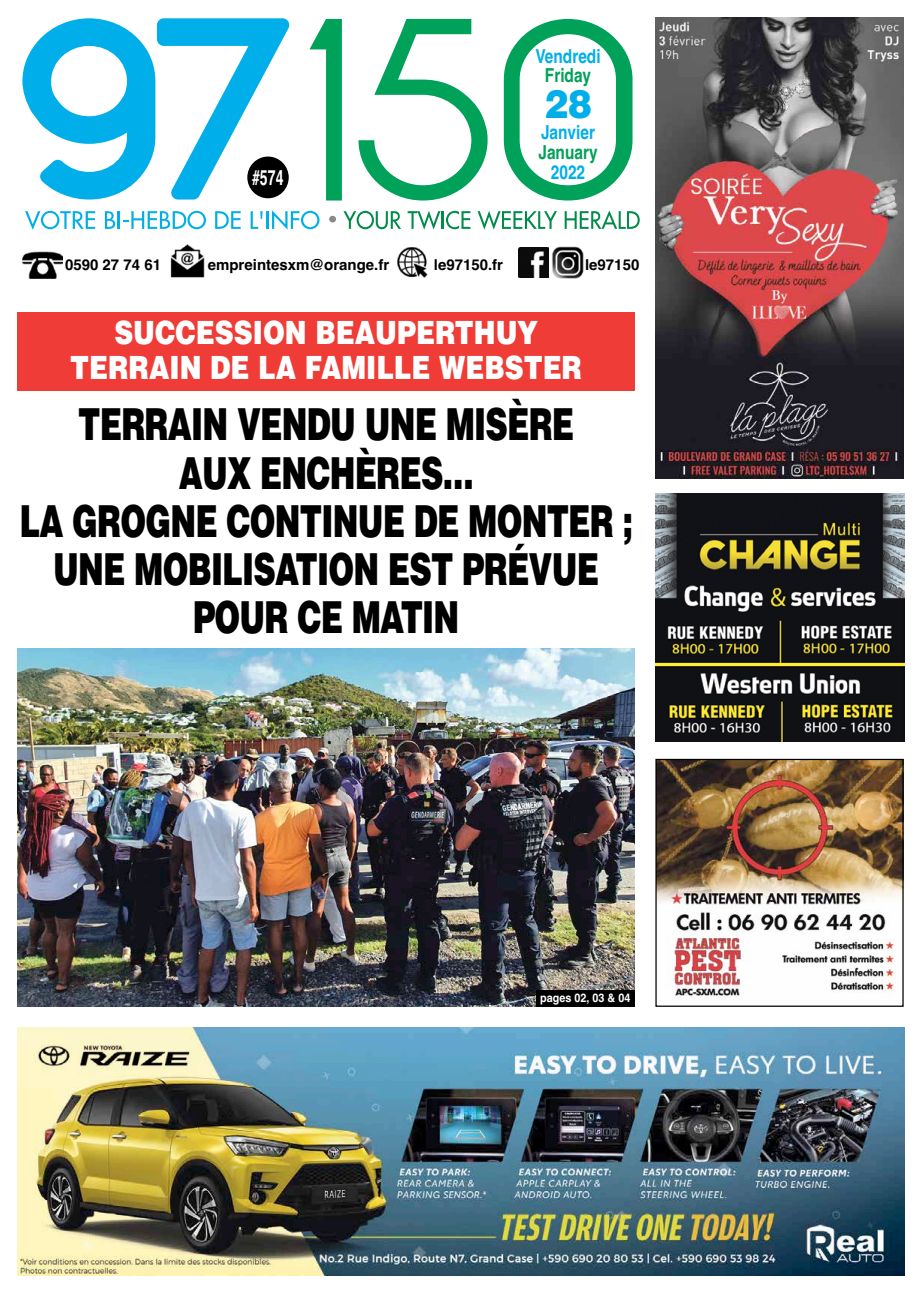
<style>
.page{position:relative;width:922px;height:1294px;background:#fff}
.page>*{position:absolute;margin:0;border:0;box-sizing:border-box;transform-origin:0 0}
.t1{font:900 44.12px/48.1px "Helvetica";letter-spacing:-.025em;color:#000;text-align:center;scale:.7 1}
.t2{font:900 39.25px "Helvetica";color:#00afea;scale:.9 1}
.t3{font:900 32px/34.8px "Helvetica";color:#fff;text-align:center;scale:.82 1}
.t4{font:700 21.12px "Helvetica";color:#fff;scale:.67 1}
.t5{font:700 19.25px "Helvetica";color:#00afea;scale:.8 1}
.t6{font:700 19.25px "Helvetica";color:#00a158;scale:.8 1}
.t7{font:700 15px "Helvetica";color:#000}
.t8{font:700 11.88px "Helvetica";color:#fff;scale:.91 1}
</style>
<div class="page">
<img style="left:18px;top:648px;width:616px;height:358px">
<svg style="left:22px;top:18px;width:267px;height:181px"></svg>
<svg style="left:309px;top:19px;width:33px;height:181px"></svg>
<svg style="left:358px;top:19px;width:129px;height:181px"></svg>
<svg style="left:503px;top:19px;width:129px;height:181px"></svg>
<div style="left:247px;top:156px;width:41px;height:42px;background:#000;border-radius:50%"></div>
<div style="left:329px;top:216px;width:7px;height:6px;background:#8c8886;border-radius:50%"></div>
<svg style="left:25px;top:211px;width:70px;height:19px"></svg>
<svg style="left:105px;top:211px;width:101px;height:18px"></svg>
<svg style="left:215px;top:211px;width:25px;height:18px"></svg>
<svg style="left:250px;top:211px;width:12px;height:18px"></svg>
<hr style="left:266px;top:211px;width:3px;height:18px;background:#00afea">
<svg style="left:272px;top:210px;width:47px;height:19px"></svg>
<svg style="left:343px;top:211px;width:58px;height:18px"></svg>
<svg style="left:407px;top:211px;width:63px;height:18px"></svg>
<svg style="left:477px;top:211px;width:80px;height:18px"></svg>
<svg style="left:564px;top:210px;width:75px;height:19px"></svg>
<img style="left:22px;top:251px;width:41px;height:28px">
<img style="left:397px;top:247px;width:31px;height:31px">
<img style="left:518px;top:246px;width:66px;height:32px">
<img style="left:170px;top:245px;width:35px;height:33px">
<img style="left:18px;top:1027px;width:886px;height:248px">
<img style="left:655px;top:18px;width:247px;height:461px">
<img style="left:655px;top:493px;width:249px;height:248px">
<img style="left:657px;top:760px;width:244px;height:238px">
<div style="left:655px;top:758px;width:248px;height:248px;border:1px solid #000"></div>
<div style="left:536px;top:989px;width:98px;height:17px;background:#000"></div>
<div style="left:18px;top:312px;width:616px;height:79px;background:#f03c36"></div>
<p class="t4" style="left:252px;top:160px;width:48px">#574</p>
<p class="t5" style="left:535px;top:41px;width:83px">Vendredi</p>
<p class="t6" style="left:544px;top:60px;width:59px">Friday</p>
<p class="t5" style="left:541px;top:117px;width:69px">Janvier</p>
<p class="t6" style="left:538px;top:137px;width:75px">January</p>
<p class="t5" style="left:550px;top:156px;width:44px">2022</p>
<p class="t2" style="left:544px;top:78px;width:54px">28</p>
<p class="t7" style="left:65px;top:253px;width:97px">0590 27 74 61</p>
<p class="t7" style="left:208px;top:253px;width:183px">empreintesxm@orange.fr</p>
<p class="t7" style="left:434px;top:252px;width:71px">le97150.fr</p>
<p class="t7" style="left:585px;top:253px;width:56px">le97150</p>
<p class="t3" style="left:70px;top:314px;width:625px">SUCCESSION BEAUPERTHUY<br>TERRAIN DE LA FAMILLE WEBSTER</p>
<p class="t1" style="left:20px;top:399px;width:877px">TERRAIN VENDU UNE MISÈRE<br>AUX ENCHÈRES…<br>LA GROGNE CONTINUE DE MONTER ;<br>UNE MOBILISATION EST PRÉVUE<br>POUR CE MATIN</p>
<p class="t8" style="left:540px;top:987px;width:101px">pages 02, 03 &amp; 04</p>
</div>
